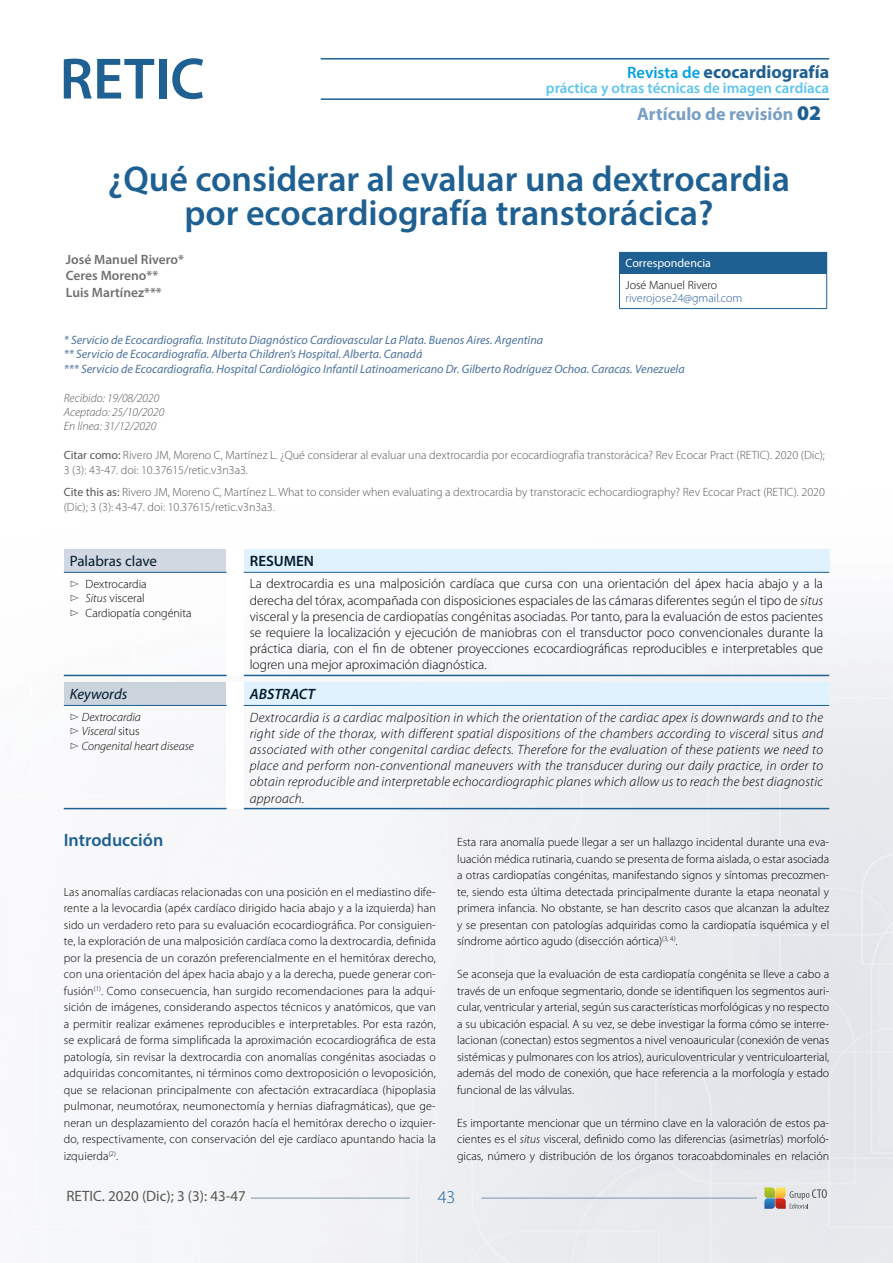
<style>
.page{position:relative;width:893px;height:1263px;background:#fff}
.page>*{position:absolute;margin:0;border:0;box-sizing:border-box;transform-origin:0 0}
.t1{font:600 36px/34.5px "Myriad Pro";color:#1f6092;text-align:center}
.t2{font:700 18px "Myriad Pro";color:#1f6092}
.t3{font:700 18px "Myriad Pro";color:#799fc4}
.t4{font:600 18px "Myriad Pro";color:#1f6092}
.t5{font:300 18px "Myriad Pro";color:#1f6092}
.t6{font:600 15px "Myriad Pro";color:#5bc5f2}
.t7{font:15px "Myriad Pro";color:#575756}
.t8{font:15px "Myriad Pro";color:#031c2d}
.t9{font:italic 15px "Myriad Pro";color:#031c2d}
.t10{font:italic 600 15px "Myriad Pro";color:#031c2d}
.t11{font:600 15px "Myriad Pro";color:#031c2d}
.t12{font:300 13.5px/16.2px "Myriad Pro";color:#000;text-align:justify}
.t13{font:italic 300 13.5px/16.2px "Myriad Pro";letter-spacing:.02em;color:#000;text-align:justify}
.t14{font:600 13.5px/16.2px "Myriad Pro";color:#706f6f}
.t15{font:italic 12.15px/14.5px "Myriad Pro";color:#4c729c}
.t16{font:300 12px/16.5px "Myriad Pro";color:#000;text-align:justify}
.t17{font:300 12px/14.4px "Myriad Pro";color:#575756}
.t18{font:italic 300 12px/14.4px "Myriad Pro";color:#575756}
.t19{font:italic 300 12px/14.4px "Myriad Pro";color:#000}
.t20{font:300 12px "Myriad Pro";color:#275b9b}
.t21{font:12px "Myriad Pro";color:#fff}
.s1{font-weight:600;font-size:16.5px;color:#009fe3}
.s2{font-style:inherit}
.s3{font-weight:900;font-size:21px;color:#1f6092}
.s4{font-weight:400}
.s5{font-style:italic}
.s6{font-style:normal}
</style>
<div class="page">
<img style="left:63px;top:58px;width:830px;height:1205px">
<svg style="left:764px;top:1187px;width:63px;height:22px"></svg>
<hr style="left:481px;top:1198px;width:276px;height:1px;background:#7e94b0">
<hr style="left:321px;top:58px;width:508px;height:2px;background:#1f6092">
<hr style="left:321px;top:98px;width:508px;height:2px;background:#1f6092">
<hr style="left:251px;top:1198px;width:159px;height:1px;background:#7e94b0">
<svg style="left:64px;top:59px;width:90px;height:40px"></svg>
<div style="left:159px;top:59px;width:7px;height:40px;background:#1f6092"></div>
<svg style="left:172px;top:58px;width:31px;height:41px"></svg>
<div style="left:619px;top:252px;width:208px;height:21px;background:#1f6092"></div>
<hr style="left:619px;top:273px;width:208px;height:1px;background:#1f6092">
<hr style="left:619px;top:274px;width:1px;height:34px;background:#1f6092">
<hr style="left:826px;top:274px;width:1px;height:34px;background:#1f6092">
<hr style="left:619px;top:308px;width:208px;height:1px;background:#1f6092">
<div style="left:64px;top:549px;width:163px;height:23px;background:#d1d8e1"></div>
<div style="left:227px;top:549px;width:17px;height:126px;background:#fff"></div>
<div style="left:244px;top:549px;width:585px;height:23px;background:#dff2fd"></div>
<hr style="left:244px;top:572px;width:585px;height:1px;background:#1f6092">
<hr style="left:244px;top:675px;width:585px;height:1px;background:#1f6092">
<hr style="left:64px;top:572px;width:163px;height:1px;background:#1f6092">
<hr style="left:64px;top:675px;width:163px;height:1px;background:#1f6092">
<div style="left:64px;top:682px;width:163px;height:23px;background:#cbd3dd"></div>
<div style="left:227px;top:682px;width:17px;height:126px;background:#fff"></div>
<div style="left:244px;top:682px;width:585px;height:23px;background:#dff2fd"></div>
<hr style="left:244px;top:705px;width:585px;height:1px;background:#1f6092">
<hr style="left:244px;top:808px;width:585px;height:1px;background:#1f6092">
<hr style="left:64px;top:705px;width:163px;height:1px;background:#1f6092">
<hr style="left:64px;top:808px;width:163px;height:1px;background:#1f6092">
<h2 class="t2" style="left:627px;top:60px;width:204px"><span class="s1">Revista de</span> ecocardiografía</h2>
<p class="t6" style="left:546px;top:78px;width:285px">práctica y otras técnicas de imagen cardíaca</p>
<h2 class="t3" style="left:637px;top:102px;width:185px"><span class="s2">A</span>rtículo de revisión <span class="s3">02</span></h2>
<h1 class="t1" style="left:108px;top:160px;width:684px">¿Qué considerar al evaluar una dextrocardia por ecocardiografía transtorácica?</h1>
<p class="t14" style="left:66px;top:251px;width:120px">José Manuel Rivero*<br>Ceres Moreno**<br>Luis Martínez***</p>
<p class="t21" style="left:625px;top:256px;width:87px">Correspondencia</p>
<p class="t16" style="left:625px;top:277px;width:93px">José Manuel Rivero</p>
<p class="t20" style="left:625px;top:292px;width:118px">riverojose24@gmail.com</p>
<p class="t15" style="left:64px;top:332px;width:622px">* Servicio de Ecocardiografía. Instituto Diagnóstico Cardiovascular La Plata. Buenos Aires. Argentina<br>** Servicio de Ecocardiografía. Alberta Children’s Hospital. Alberta. Canadá<br>*** Servicio de Ecocardiografía. Hospital Cardiológico Infantil Latinoamericano Dr. Gilberto Rodríguez Ochoa. Caracas. Venezuela</p>
<p class="t18" style="left:64px;top:391px;width:102px">Recibido: 19/08/2020<br>Aceptado: 25/10/2020<br>En línea: 31/12/2020</p>
<p class="t17" style="left:64px;top:448px;width:763px"><span class="s4">Citar como:</span> Rivero JM, Moreno C, Martínez L. ¿Qué considerar al evaluar una dextrocardia por ecocardiografía transtorácica? Rev Ecocar Pract (RETIC). 2020 (Dic);<br>3 (3): 43-47. doi: 10.37615/retic.v3n3a3.</p>
<p class="t17" style="left:64px;top:485px;width:763px"><span class="s4">Cite this as:</span> Rivero JM, Moreno C, Martínez L. What to consider when evaluating a dextrocardia by transtoracic echocardiography? Rev Ecocar Pract (RETIC). 2020 (Dic); 3 (3): 43-47. doi: 10.37615/retic.v3n3a3.</p>
<p class="t8" style="left:70px;top:552px;width:89px">Palabras clave</p>
<p class="t11" style="left:250px;top:552px;width:66px">RESUMEN</p>
<p class="t16" style="left:70px;top:577px;width:123px;line-height:14.4px;text-align:left">▻ Dextrocardia<br>▻ <span class="s5">Situs</span> visceral<br>▻ Cardiopatía congénita</p>
<p class="t12" style="left:250px;top:576px;width:575px">La dextrocardia es una malposición cardíaca que cursa con una orientación del ápex hacia abajo y a la derecha del tórax, acompañada con disposiciones espaciales de las cámaras diferentes según el tipo de <span class="s5">situs </span>visceral y la presencia de cardiopatías congénitas asociadas. Por tanto, para la evaluación de estos pacientes se requiere la localización y ejecución de maniobras con el transductor poco convencionales durante la práctica diaria, con el fin de obtener proyecciones ecocardiográficas reproducibles e interpretables que logren una mejor aproximación diagnóstica.</p>
<p class="t9" style="left:70px;top:685px;width:59px">Keywords</p>
<p class="t10" style="left:250px;top:685px;width:67px">ABSTRACT</p>
<p class="t19" style="left:70px;top:710px;width:126px">▻ Dextrocardia<br>▻ Visceral <span class="s6">situs<br></span>▻ Congenital heart disease</p>
<p class="t13" style="left:250px;top:709px;width:575px">Dextrocardia is a cardiac malposition in which the orientation of the cardiac apex is downwards and to the right side of the thorax, with different spatial dispositions of the chambers according to visceral <span class="s6">situs</span> and associated with other congenital cardiac defects. Therefore for the evaluation of these patients we need to place and perform non-conventional maneuvers with the transducer during our daily practice, in order to obtain reproducible and interpretable echocardiographic planes which allow us to reach the best diagnostic approach.</p>
<h2 class="t4" style="left:64px;top:829px;width:101px">Introducción</h2>
<p class="t16" style="left:457px;top:834px;width:374px">Esta rara anomalía puede llegar a ser un hallazgo incidental durante una eva&shy;luación médica rutinaria, cuando se presenta de forma aislada, o estar asociada a otras cardiopatías congénitas, manifestando signos y síntomas precozmen&shy;te, siendo esta última detectada principalmente durante la etapa neonatal y primera infancia. No obstante, se han descrito casos que alcanzan la adultez y se presentan con patologías adquiridas como la cardiopatía isquémica y el síndrome aórtico agudo (disección aórtica)<sup>(3,</sup> <sup>4)</sup>.</p>
<p class="t16" style="left:457px;top:966px;width:374px">Se aconseja que la evaluación de esta cardiopatía congénita se lleve a cabo a través de un enfoque segmentario, donde se identifiquen los segmentos auri&shy;cular, ventricular y arterial, según sus características morfológicas y no respecto a su ubicación espacial. A su vez, se debe investigar la forma cómo se interre&shy;lacionan (conectan) estos segmentos a nivel venoauricular (conexión de venas sistémicas y pulmonares con los atrios), auriculoventricular y ventriculoarterial, además del modo de conexión, que hace referencia a la morfología y estado funcional de las válvulas.</p>
<p class="t16" style="left:457px;top:1114px;width:374px">Es importante mencionar que un término clave en la valoración de estos pa&shy;cientes es el <span class="s5">situs</span> visceral, definido como las diferencias (asimetrías) morfoló&shy;gicas, número y distribución de los órganos toracoabdominales en relación</p>
<p class="t16" style="left:64px;top:883px;width:374px">Las anomalías cardíacas relacionadas con una posición en el mediastino dife&shy;rente a la levocardia (apéx cardíaco dirigido hacia abajo y a la izquierda) han sido un verdadero reto para su evaluación ecocardiográfica. Por consiguien&shy;te, la exploración de una malposición cardíaca como la dextrocardia, definida por la presencia de un corazón preferencialmente en el hemitórax derecho, con una orientación del ápex hacia abajo y a la derecha, puede generar con&shy;fusión<sup>(1)</sup>. Como consecuencia, han surgido recomendaciones para la adqui&shy;sición de imágenes, considerando aspectos técnicos y anatómicos, que van a permitir realizar exámenes reproducibles e interpretables. Por esta razón, se explicará de forma simplificada la aproximación ecocardiográfica de esta patología, sin revisar la dextrocardia con anomalías congénitas asociadas o adquiridas concomitantes, ni términos como dextroposición o levoposición, que se relacionan principalmente con afectación extracardíaca (hipoplasia pulmonar, neumotórax, neumonectomía y hernias diafragmáticas), que ge&shy;neran un desplazamiento del corazón hacía el hemitórax derecho o izquier&shy;do, respectivamente, con conservación del eje cardíaco apuntando hacia la izquierda<sup>(2)</sup>.</p>
<p class="t7" style="left:66px;top:1187px;width:181px">RETIC. 2020 (Dic); 3 (3): 43-47</p>
<h2 class="t5" style="left:438px;top:1187px;width:19px">43</h2>
</div>
